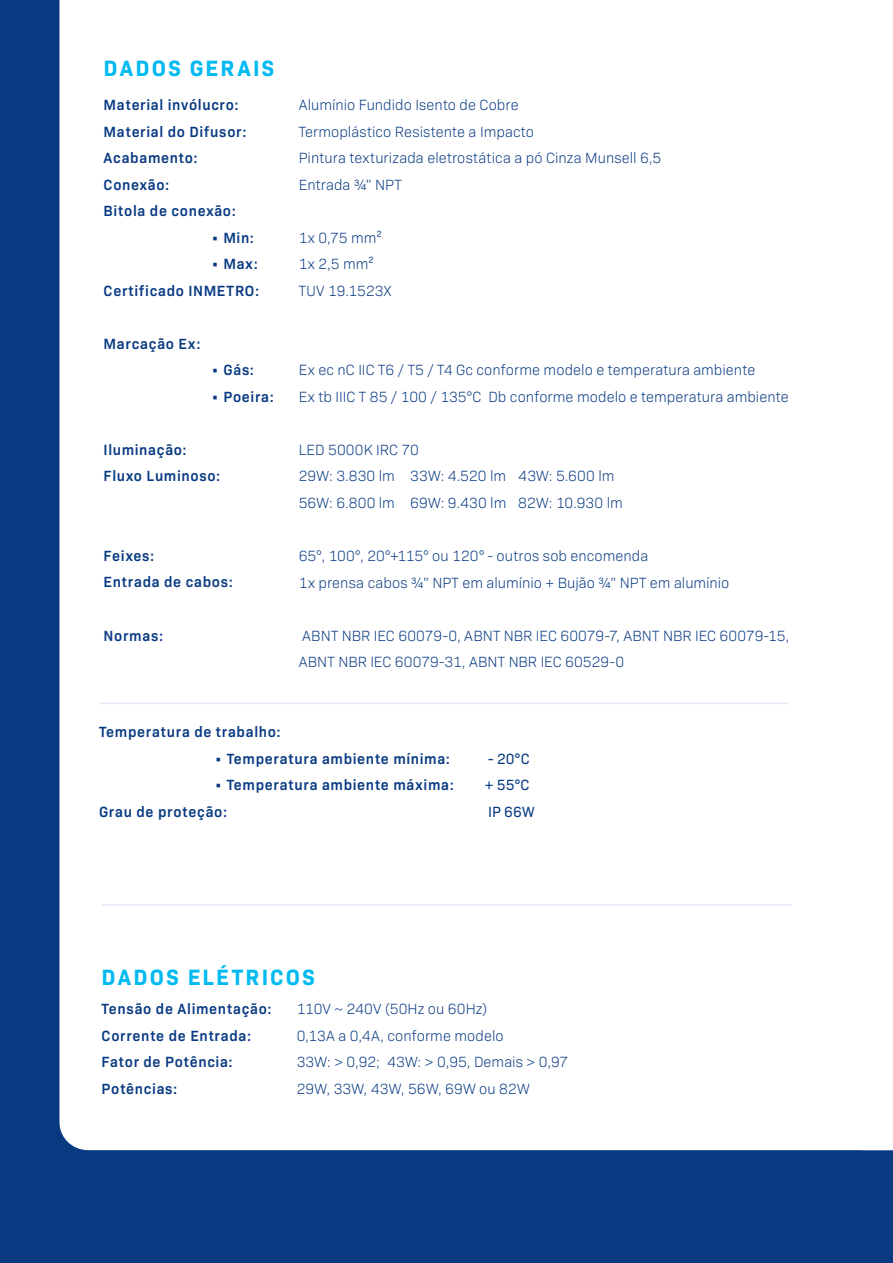
<style>
.page{position:relative;width:893px;height:1263px;background:#083a82}
.page>*{position:absolute;margin:0;border:0;box-sizing:border-box;transform-origin:0 0}
.t1{font:700 22.5px "Bio Sans";letter-spacing:.105em;color:#00baf1}
.t2{font:300 15px/26.5px "Bio Sans";letter-spacing:.005em;color:#083a82}
.t3{font:600 15px/26.5px "Bio Sans";letter-spacing:.045em;color:#083a82}
.t4{font:15px/26.5px "Bio Sans";letter-spacing:.005em;color:#083a82}
</style>
<div class="page">
<div style="left:60px;top:0;width:833px;height:1150px;background:#fff"></div>
<hr style="left:99px;top:703px;width:690px;height:1px;background:#e1e9f6">
<hr style="left:102px;top:904px;width:689px;height:2px;background:#e1e9f6">
<h1 class="t1" style="left:104px;top:51px;width:172px">DADOS GERAIS</h1>
<p class="t3" style="left:104px;top:91px;width:144px">Material invólucro:<br>Material do Difusor:<br>Acabamento:<br>Conexão:<br>Bitola de conexão:</p>
<p class="t3" style="left:212px;top:223px;width:44px">• Min:</p>
<p class="t3" style="left:104px;top:250px;width:157px;text-align:right">• Max:<br>Certificado INMETRO:</p>
<p class="t3" style="left:104px;top:329px;width:98px">Marcação Ex:</p>
<p class="t3" style="left:212px;top:356px;width:44px">• Gás:</p>
<p class="t3" style="left:212px;top:382px;width:64px">• Poeira:</p>
<p class="t3" style="left:104px;top:435px;width:118px">Iluminação:<br>Fluxo Luminoso:</p>
<p class="t3" style="left:104px;top:541px;width:131px">Feixes:<br>Entrada de cabos:</p>
<p class="t3" style="left:104px;top:621px;width:61px">Normas:</p>
<p class="t2" style="left:299px;top:91px;width:364px">Alumínio Fundido Isento de Cobre<br>Termoplástico Resistente a Impacto<br>Pintura texturizada eletrostática a pó Cinza Munsell 6,5<br>Entrada ¾” NPT</p>
<p class="t2" style="left:299px;top:223px;width:95px">1x 0,75 mm²<br>1x 2,5 mm²<br>TUV 19.1523X</p>
<p class="t2" style="left:299px;top:356px;width:492px">Ex ec nC IIC T6 / T5 / T4 Gc conforme modelo e temperatura ambiente<br>Ex tb IIIC T 85 / 100 / 135°C Db conforme modelo e temperatura ambiente</p>
<p class="t2" style="left:299px;top:435px;width:326px">LED 5000K IRC 70<br>29W: 3.830 lm 33W: 4.520 lm 43W: 5.600 lm<br>56W: 6.800 lm 69W: 9.430 lm 82W: 10.930 lm</p>
<p class="t2" style="left:299px;top:541px;width:432px">65°, 100°, 20°+115° ou 120° - outros sob encomenda<br>1x prensa cabos ¾” NPT em alumínio + Bujão ¾” NPT em alumínio</p>
<p class="t2" style="left:299px;top:621px;width:492px">ABNT NBR IEC 60079-0, ABNT NBR IEC 60079-7, ABNT NBR IEC 60079-15,<br>ABNT NBR IEC 60079-31, ABNT NBR IEC 60529-0</p>
<p class="t3" style="left:99px;top:717px;width:183px">Temperatura de trabalho:</p>
<p class="t3" style="left:215px;top:744px;width:237px">• Temperatura ambiente mínima:</p>
<p class="t3" style="left:99px;top:770px;width:356px;text-indent:116px">• Temperatura ambiente máxima:<br>Grau de proteção:</p>
<p class="t4" style="left:485px;top:744px;width:51px">- 20°C + 55°C<br>IP 66W</p>
<h1 class="t1" style="left:102px;top:960px;width:215px">DADOS ELÉTRICOS</h1>
<p class="t3" style="left:102px;top:994px;width:172px">Tensão de Alimentação:<br>Corrente de Entrada:<br>Fator de Potência:<br>Potências:</p>
<p class="t2" style="left:297px;top:995px;width:273px">110V ~ 240V (50Hz ou 60Hz)<br>0,13A a 0,4A, conforme modelo<br>33W: &gt; 0,92; 43W: &gt; 0,95, Demais &gt; 0,97<br>29W, 33W, 43W, 56W, 69W ou 82W</p>
</div>
